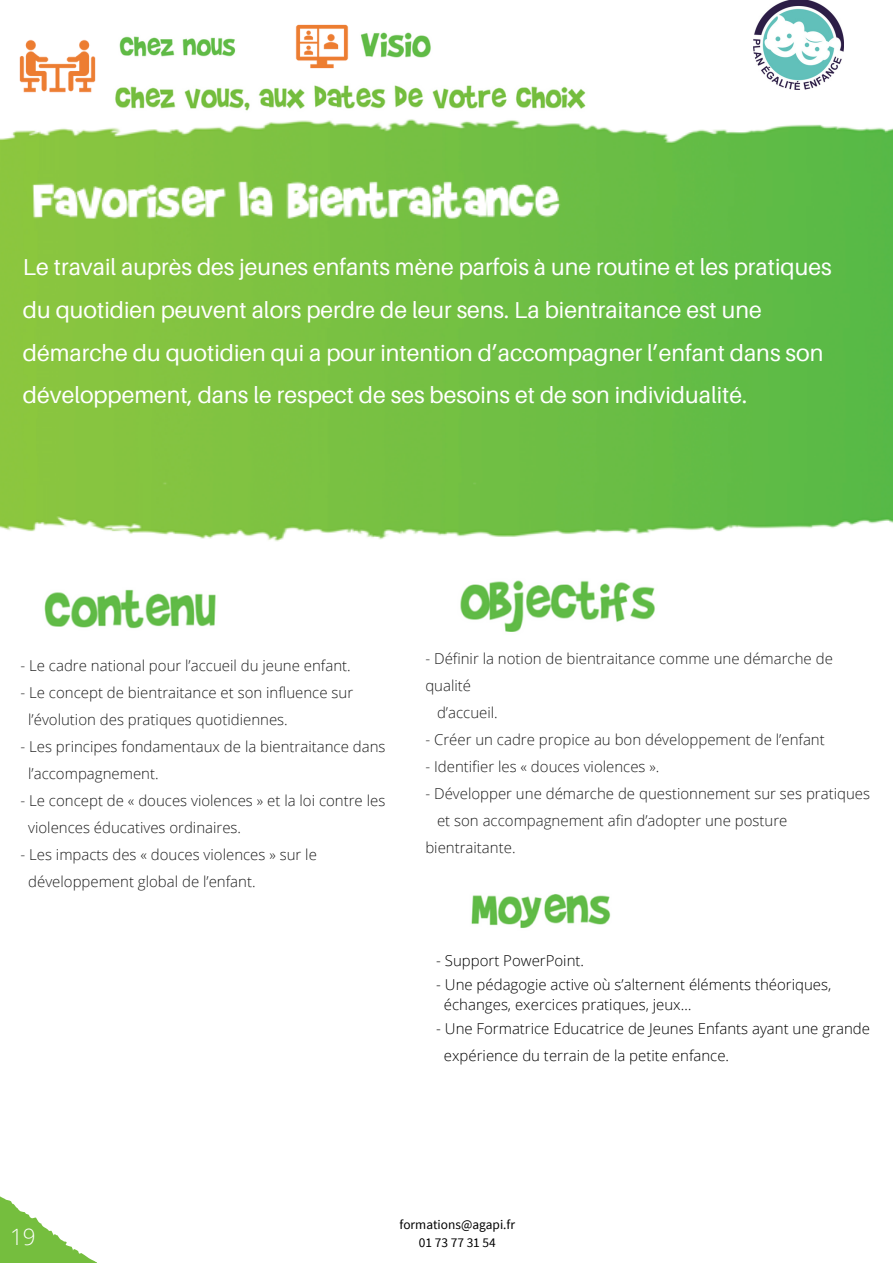
<style>
.page{position:relative;width:893px;height:1264px;background:#fff}
.page>*{position:absolute;margin:0;border:0;box-sizing:border-box;transform-origin:0 0}
.t1{font:23.1px/42.8px "Aileron";color:#fff}
.t2{font:300 22.5px "Open Sans";color:#fff}
.t3{font:300 15px/27px "Open Sans";color:#1e1e1e}
.t4{font:300 15px "Open Sans";color:#000}
.t5{font:13.35px "Source Sans Pro";color:#000}
</style>
<div class="page">
<img style="left:44px;top:589px;width:172px;height:40px">
<img style="left:471px;top:894px;width:140px;height:34px">
<img style="left:460px;top:580px;width:195px;height:52px">
<svg style="left:0;top:1196px;width:96px;height:66px"></svg>
<img style="left:0;top:119px;width:892px;height:423px">
<img style="left:753px;top:0;width:90px;height:90px">
<img style="left:119px;top:36px;width:117px;height:21px">
<img style="left:115px;top:85px;width:471px;height:26px">
<img style="left:360px;top:32px;width:71px;height:26px">
<img style="left:19px;top:39px;width:77px;height:54px">
<img style="left:295px;top:24px;width:54px;height:45px">
<p class="t1" style="left:23px;top:245px;width:810px">Le travail auprès des jeunes enfants mène parfois à une routine et les pratiques du quotidien peuvent alors perdre de leur sens. La bientraitance est une démarche du quotidien qui a pour intention d’accompagner l’enfant dans son développement, dans le respect de ses besoins et de son individualité.</p>
<p class="t3" style="left:20px;top:651px;width:332px">- Le cadre national pour l’accueil du jeune enfant.</p>
<p class="t3" style="left:20px;top:678px;width:334px">- Le concept de bientraitance et son influence sur</p>
<p class="t3" style="left:28px;top:705px;width:261px">l’évolution des pratiques quotidiennes.</p>
<p class="t3" style="left:20px;top:732px;width:366px">- Les principes fondamentaux de la bientraitance dans</p>
<p class="t3" style="left:28px;top:759px;width:132px">l’accompagnement.</p>
<p class="t3" style="left:20px;top:786px;width:366px">- Le concept de « douces violences » et la loi contre les</p>
<p class="t3" style="left:28px;top:813px;width:214px">violences éducatives ordinaires.</p>
<p class="t3" style="left:20px;top:840px;width:298px">- Les impacts des « douces violences » sur le</p>
<p class="t3" style="left:28px;top:867px;width:229px">développement global de l’enfant.</p>
<p class="t3" style="left:425px;top:644px;width:409px">- Définir la notion de bientraitance comme une démarche de qualité</p>
<p class="t3" style="left:437px;top:698px;width:62px">d’accueil.</p>
<p class="t3" style="left:425px;top:725px;width:401px">- Créer un cadre propice au bon développement de l’enfant</p>
<p class="t3" style="left:425px;top:752px;width:235px">- Identifier les « douces violences ».</p>
<p class="t3" style="left:425px;top:779px;width:446px">- Développer une démarche de questionnement sur ses pratiques</p>
<p class="t3" style="left:425px;top:806px;width:363px;text-indent:12px">et son accompagnement afin d’adopter une posture bientraitante.</p>
<p class="t4" style="left:436px;top:950px;width:149px">- Support PowerPoint.</p>
<p class="t4" style="left:436px;top:973px;width:396px">- Une pédagogie active où s’alternent éléments théoriques,</p>
<p class="t4" style="left:444px;top:994px;width:249px">échanges, exercices pratiques, jeux…</p>
<p class="t4" style="left:436px;top:1017px;width:435px">- Une Formatrice Educatrice de Jeunes Enfants ayant une grande</p>
<p class="t4" style="left:444px;top:1044px;width:287px">expérience du terrain de la petite enfance.</p>
<p class="t5" style="left:399px;top:1215px;width:117px">formations@agapi.fr</p>
<p class="t2" style="left:10px;top:1220px;width:27px">19</p>
<p class="t5" style="left:419px;top:1233px;width:79px">01 73 77 31 54</p>
</div>
